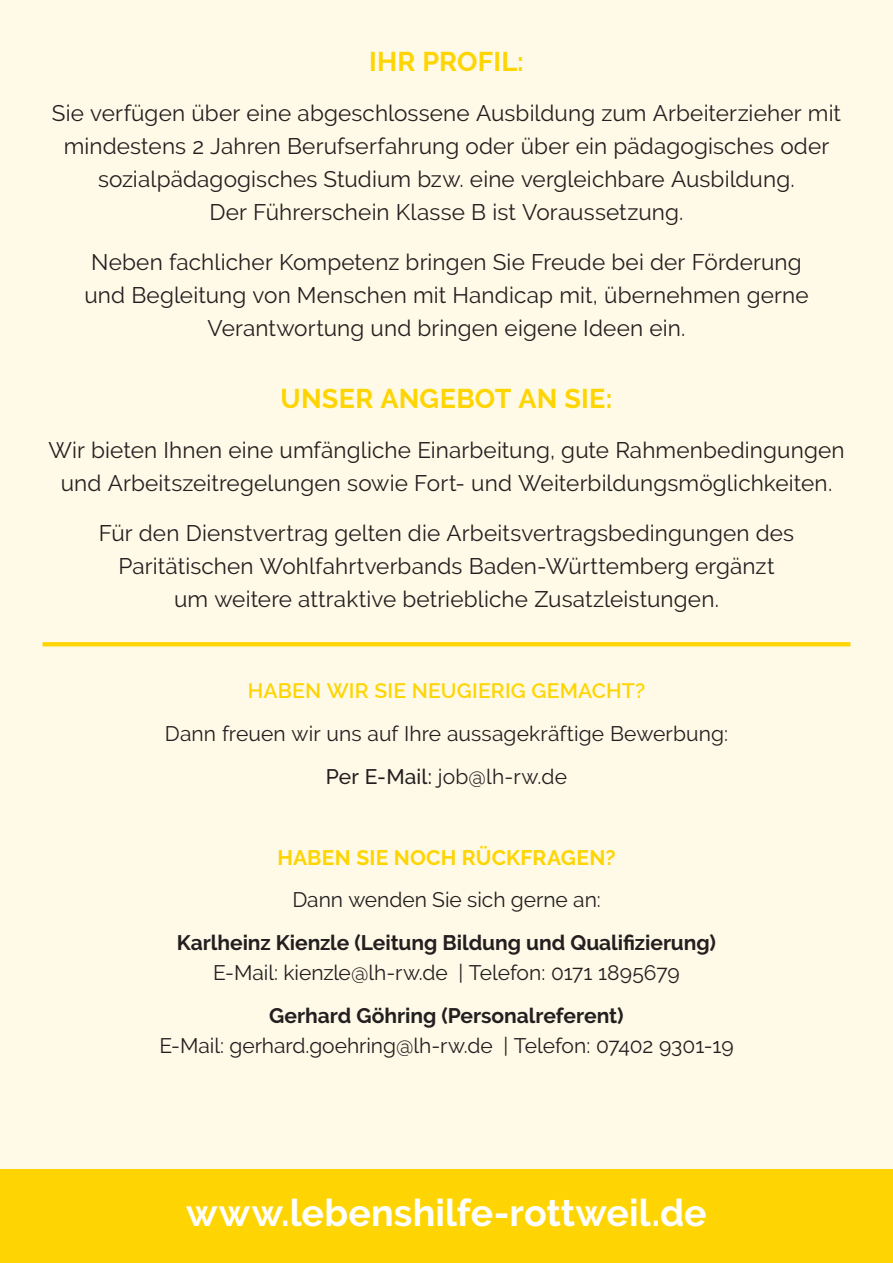
<style>
.page{position:relative;width:893px;height:1263px;background:#fff}
.page>*{position:absolute;margin:0;border:0;box-sizing:border-box;transform-origin:0 0}
.t1{font:700 37.5px "Raleway";letter-spacing:.005em;color:#fff}
.t2{font:700 27px "Raleway";letter-spacing:.01em;color:#fed503}
.t3{font:22.5px/33px "Raleway";letter-spacing:.005em;color:#231f20;text-align:center}
.t4{font:21px/42.8px "Raleway";color:#231f20;text-align:center}
.t5{font:700 21px "Raleway";color:#231f20}
.t6{font:600 21px "Raleway";letter-spacing:.005em;color:#fed503}
.t7{font:700 21px "Raleway";letter-spacing:.01em;color:#fed503}
.s1{font-weight:500}
</style>
<div class="page">
<div style="left:0;top:0;width:893px;height:1169px;background:#fefae7"></div>
<div style="left:0;top:1169px;width:893px;height:94px;background:#fed503"></div>
<svg style="left:43px;top:642px;width:807px;height:4px;background:#fed60a"></svg>
<p class="t2" style="left:369px;top:46px;width:156px">IHR PROFIL:</p>
<p class="t3" style="left:52px;top:96px;width:791px">Sie verfügen über eine abgeschlossene Ausbildung zum Arbeiterzieher mit mindestens 2 Jahren Berufserfahrung oder über ein pädagogisches oder sozialpädagogisches Studium bzw. eine vergleichbare Ausbildung.<br>Der Führerschein Klasse B ist Voraussetzung.</p>
<p class="t3" style="left:84px;top:245px;width:726px">Neben fachlicher Kompetenz bringen Sie Freude bei der Förderung und Begleitung von Menschen mit Handicap mit, übernehmen gerne<br>Verantwortung und bringen eigene Ideen ein.</p>
<p class="t2" style="left:281px;top:383px;width:333px">UNSER ANGEBOT AN SIE:</p>
<p class="t3" style="left:48px;top:434px;width:798px">Wir bieten Ihnen eine umfängliche Einarbeitung, gute Rahmenbedingungen und Arbeitszeitregelungen sowie Fort- und Weiterbildungsmöglichkeiten.</p>
<p class="t3" style="left:99px;top:517px;width:697px">Für den Dienstvertrag gelten die Arbeitsvertragsbedingungen des<br>Paritätischen Wohlfahrtverbands Baden-Württemberg ergänzt um weitere attraktive betriebliche Zusatzleistungen.</p>
<p class="t6" style="left:248px;top:678px;width:399px">HABEN WIR SIE NEUGIERIG GEMACHT?</p>
<p class="t4" style="left:165px;top:712px;width:565px">Dann freuen wir uns auf Ihre aussagekräftige Bewerbung:<br><span class="s1">Per E-Mail:</span> job@lh-rw.de</p>
<p class="t7" style="left:277px;top:845px;width:340px">HABEN SIE NOCH RÜCKFRAGEN?</p>
<p class="t4" style="left:292px;top:878px;width:310px">Dann wenden Sie sich gerne an:</p>
<p class="t5" style="left:177px;top:931px;width:541px">Karlheinz Kienzle (Leitung Bildung und Qualifizierung)</p>
<p class="t4" style="left:213px;top:951px;width:468px">E-Mail: kienzle@lh-rw.de | Telefon: 0171 1895679</p>
<p class="t5" style="left:269px;top:1003px;width:356px">Gerhard Göhring (Personalreferent)</p>
<p class="t4" style="left:159px;top:1024px;width:576px">E-Mail: gerhard.goehring@lh-rw.de | Telefon: 07402 9301-19</p>
<h1 class="t1" style="left:186px;top:1191px;width:522px">www.lebenshilfe-rottweil.de</h1>
</div>
